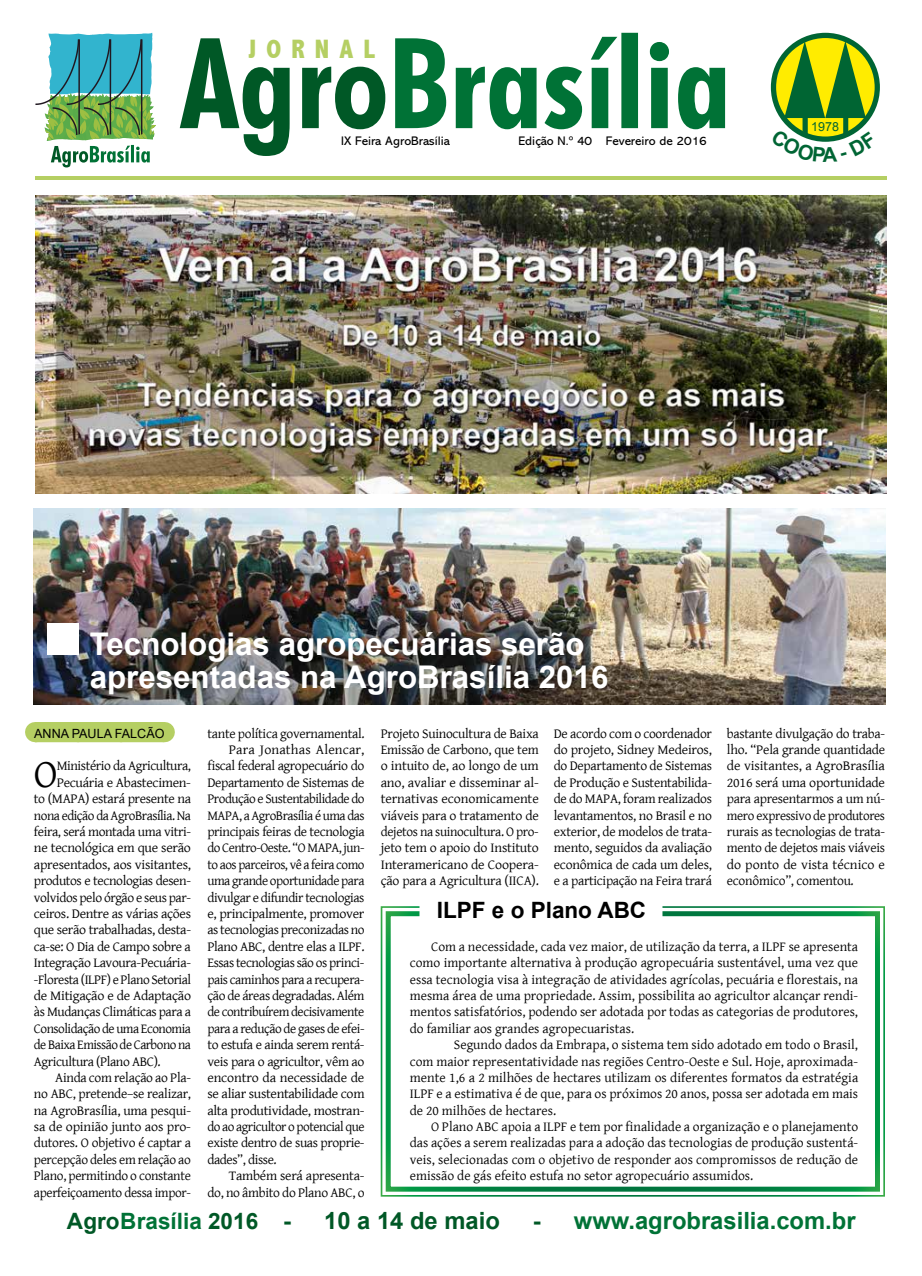
<style>
.page{position:relative;width:922px;height:1276px;background:#fff}
.page>*{position:absolute;margin:0;border:0;box-sizing:border-box;transform-origin:0 0}
.t1{font:40.38px "Gentium Basic";color:#000}
.t2{font:700 31.25px/33.8px "Arial";color:#fff}
.t3{font:800 condensed 26.62px "Abadi";letter-spacing:.38em;color:#b5cf63}
.t4{font:700 23.75px "Arial";color:#007236}
.t5{font:700 23.75px "Arial";color:#005826}
.t6{font:700 22.5px "Arial";color:#005826}
.t7{font:700 22.5px "Arial";color:#000}
.t8{font:13.75px/16.4px "Gentium Basic";letter-spacing:-.025em;color:#000;text-align:justify}
.t9{font:13.75px "Gentium Basic";letter-spacing:-.025em;color:#000;scale:.96 1}
.t10{font:13.75px "Gentium Basic";letter-spacing:.01em;color:#000}
.t11{font:12.75px "Arial";letter-spacing:.005em;color:#000}
.t12{font:12.5px "Abadi";color:#000}
.t13{font:12.5px "Arial";color:#006533}
.s1{color:#007236}
.s2{font-size:23.75px}
.s3{color:#005826}
</style>
<div class="page">
<hr style="left:35px;top:177px;width:851px;height:3px;background:#b5cf63">
<svg style="left:770px;top:33px;width:109px;height:109px"></svg>
<svg style="left:35px;top:33px;width:121px;height:134px"></svg>
<svg style="left:180px;top:38px;width:205px;height:118px"></svg>
<svg style="left:395px;top:33px;width:330px;height:96px"></svg>
<svg style="left:380px;top:906px;width:505px;height:291px"></svg>
<div style="left:35px;top:722px;width:129px;height:20px;background:#b5cf63"></div>
<svg style="left:164px;top:722px;width:1px;height:20px"></svg>
<img style="left:34px;top:508px;width:850px;height:197px">
<div style="left:47px;top:623px;width:32px;height:31px;background:#fff"></div>
<img style="left:35px;top:196px;width:851px;height:297px">
<svg style="left:770px;top:41px;width:106px;height:101px"></svg>
<h3 class="t3" style="left:248px;top:33px;width:128px">JORNAL</h3>
<p class="t12" style="left:341px;top:134px;width:110px">IX Feira AgroBrasília</p>
<p class="t12" style="left:518px;top:134px;width:190px">Edição N.º 40 Fevereiro de 2016</p>
<p class="t13" style="left:811px;top:118px;width:29px">1978</p>
<h2 class="t2" style="left:90px;top:627px;width:520px">Tecnologias agropecuárias serão apresentadas na AgroBrasília 2016</h2>
<p class="t11" style="left:34px;top:724px;width:132px">ANNA PAULA FALCÃO</p>
<h1 class="t1" style="left:34px;top:744px;width:25px">O</h1>
<p class="t8" style="left:57px;top:757px;width:136px">Ministério da Agricultura,</p>
<p class="t8" style="left:57px;top:774px;width:136px">Pecuária e Abastecimen-</p>
<p class="t8" style="left:34px;top:790px;width:158px">to (MAPA) estará presente na</p>
<p class="t8" style="left:34px;top:806px;width:159px">nona edição da AgroBrasília. Na</p>
<p class="t8" style="left:34px;top:823px;width:158px">feira, será montada uma vitri-</p>
<p class="t8" style="left:34px;top:839px;width:158px">ne tecnológica em que serão</p>
<p class="t8" style="left:34px;top:856px;width:159px">apresentados, aos visitantes,</p>
<p class="t8" style="left:34px;top:872px;width:158px">produtos e tecnologias desen-</p>
<p class="t8" style="left:34px;top:888px;width:158px">volvidos pelo órgão e seus par-</p>
<p class="t8" style="left:34px;top:905px;width:158px">ceiros. Dentre as várias ações</p>
<p class="t8" style="left:34px;top:921px;width:158px">que serão trabalhadas, desta-</p>
<p class="t8" style="left:34px;top:937px;width:158px">ca-se: O Dia de Campo sobre a</p>
<p class="t8" style="left:34px;top:954px;width:158px">Integração Lavoura-Pecuária-</p>
<p class="t8" style="left:34px;top:970px;width:159px">-Floresta (ILPF) e Plano Setorial</p>
<p class="t8" style="left:34px;top:987px;width:159px">de Mitigação e de Adaptação</p>
<p class="t8" style="left:34px;top:1003px;width:158px">às Mudanças Climáticas para a</p>
<p class="t9" style="left:34px;top:1018px;width:165px">Consolidação de uma Economia</p>
<p class="t9" style="left:34px;top:1034px;width:165px">de Baixa Emissão de Carbono na</p>
<p class="t8" style="left:34px;top:1052px;width:128px">Agricultura (Plano ABC).</p>
<p class="t8" style="left:55px;top:1069px;width:137px">Ainda com relação ao Pla-</p>
<p class="t8" style="left:34px;top:1085px;width:158px">no ABC, pretende–se realizar,</p>
<p class="t8" style="left:34px;top:1101px;width:158px">na AgroBrasília, uma pesqui-</p>
<p class="t8" style="left:34px;top:1118px;width:158px">sa de opinião junto aos pro-</p>
<p class="t8" style="left:34px;top:1134px;width:159px">dutores. O objetivo é captar a</p>
<p class="t8" style="left:34px;top:1150px;width:158px">percepção deles em relação ao</p>
<p class="t8" style="left:34px;top:1167px;width:158px">Plano, permitindo o constante</p>
<p class="t8" style="left:34px;top:1183px;width:158px">aperfeiçoamento dessa impor-</p>
<p class="t8" style="left:207px;top:724px;width:159px">tante política governamental.</p>
<p class="t10" style="left:229px;top:739px;width:137px">Para Jonathas Alencar,</p>
<p class="t8" style="left:207px;top:757px;width:158px">fiscal federal agropecuário do</p>
<p class="t8" style="left:207px;top:774px;width:159px">Departamento de Sistemas de</p>
<p class="t8" style="left:207px;top:790px;width:158px">Produção e Sustentabilidade do</p>
<p class="t9" style="left:207px;top:805px;width:165px">MAPA, a AgroBrasília é uma das</p>
<p class="t8" style="left:207px;top:823px;width:159px">principais feiras de tecnologia</p>
<p class="t9" style="left:207px;top:838px;width:165px">do Centro-Oeste. “O MAPA, jun-</p>
<p class="t9" style="left:207px;top:854px;width:165px">to aos parceiros, vê a feira como</p>
<p class="t8" style="left:207px;top:872px;width:159px">uma grande oportunidade para</p>
<p class="t8" style="left:207px;top:888px;width:158px">divulgar e difundir tecnologias</p>
<p class="t8" style="left:207px;top:905px;width:158px">e, principalmente, promover</p>
<p class="t8" style="left:207px;top:921px;width:159px">as tecnologias preconizadas no</p>
<p class="t8" style="left:207px;top:937px;width:159px">Plano ABC, dentre elas a ILPF.</p>
<p class="t8" style="left:207px;top:954px;width:158px">Essas tecnologias são os princi-</p>
<p class="t8" style="left:207px;top:970px;width:158px">pais caminhos para a recupera-</p>
<p class="t8" style="left:207px;top:987px;width:158px">ção de áreas degradadas. Além</p>
<p class="t8" style="left:207px;top:1003px;width:158px">de contribuírem decisivamente</p>
<p class="t8" style="left:207px;top:1019px;width:158px">para a redução de gases de efei-</p>
<p class="t8" style="left:207px;top:1036px;width:158px">to estufa e ainda serem rentá-</p>
<p class="t8" style="left:207px;top:1052px;width:158px">veis para o agricultor, vêm ao</p>
<p class="t8" style="left:207px;top:1069px;width:158px">encontro da necessidade de</p>
<p class="t8" style="left:207px;top:1085px;width:159px">se aliar sustentabilidade com</p>
<p class="t8" style="left:207px;top:1101px;width:158px">alta produtividade, mostran-</p>
<p class="t8" style="left:207px;top:1118px;width:159px">do ao agricultor o potencial que</p>
<p class="t8" style="left:207px;top:1134px;width:158px">existe dentro de suas proprie-</p>
<p class="t8" style="left:207px;top:1150px;width:71px">dades”, disse.</p>
<p class="t8" style="left:229px;top:1167px;width:137px">Também será apresenta-</p>
<p class="t8" style="left:207px;top:1183px;width:159px">do, no âmbito do Plano ABC, o</p>
<p class="t8" style="left:380px;top:724px;width:160px">Projeto Suinocultura de Baixa Emissão de Carbono, que tem o intuito de, ao longo de um ano, avaliar e disseminar al&shy;ternativas economicamente viáveis para o tratamento de dejetos na suinocultura. O pro&shy;jeto tem o apoio do Instituto Interamericano de Coopera&shy;ção para a Agricultura (IICA).</p>
<p class="t8" style="left:553px;top:724px;width:160px">De acordo com o coordenador do projeto, Sidney Medeiros, do Departamento de Sistemas de Produção e Sustentabilida&shy;de do MAPA, foram realizados levantamentos, no Brasil e no exterior, de modelos de trata&shy;mento, seguidos da avaliação econômica de cada um deles, e a participação na Feira trará</p>
<p class="t8" style="left:726px;top:724px;width:160px">bastante divulgação do traba&shy;lho. “Pela grande quantidade de visitantes, a AgroBrasília 2016 será uma oportunidade para apresentarmos a um nú&shy;mero expressivo de produtores rurais as tecnologias de trata&shy;mento de dejetos mais viáveis do ponto de vista técnico e econômico”, comentou.</p>
<h3 class="t7" style="left:437px;top:894px;width:211px">ILPF e o Plano ABC</h3>
<p class="t8" style="left:409px;top:937px;width:449px;text-indent:21px">Com a necessidade, cada vez maior, de utilização da terra, a ILPF se apresenta como importante alternativa à produção agropecuária sustentável, uma vez que essa tecnologia visa à integração de atividades agrícolas, pecuária e florestais, na mesma área de uma propriedade. Assim, possibilita ao agricultor alcançar rendi&shy;mentos satisfatórios, podendo ser adotada por todas as categorias de produtores, do familiar aos grandes agropecuaristas.</p>
<p class="t8" style="left:409px;top:1036px;width:450px;text-indent:44px">Segundo dados da Embrapa, o sistema tem sido adotado em todo o Brasil, com maior representatividade nas regiões Centro-Oeste e Sul. Hoje, aproximada&shy;mente 1,6 a 2 milhões de hectares utilizam os diferentes formatos da estratégia ILPF e a estimativa é de que, para os próximos 20 anos, possa ser adotada em mais de 20 milhões de hectares.</p>
<p class="t8" style="left:409px;top:1118px;width:450px;text-indent:21px">O Plano ABC apoia a ILPF e tem por finalidade a organização e o planejamento das ações a serem realizadas para a adoção das tecnologias de produção sustentá&shy;veis, selecionadas com o objetivo de responder aos compromissos de redução de emissão de gás efeito estufa no setor agropecuário assumidos.</p>
<h3 class="t6" style="left:67px;top:1205px;width:226px">Agro<span class="s1">Brasília</span> 2016 <span class="s2">-</span></h3>
<h3 class="t5" style="left:324px;top:1204px;width:177px">10 a 14 de maio</h3>
<h3 class="t4" style="left:533px;top:1204px;width:324px"><span class="s3">-</span> www.agrobrasilia.com.br</h3>
</div>
